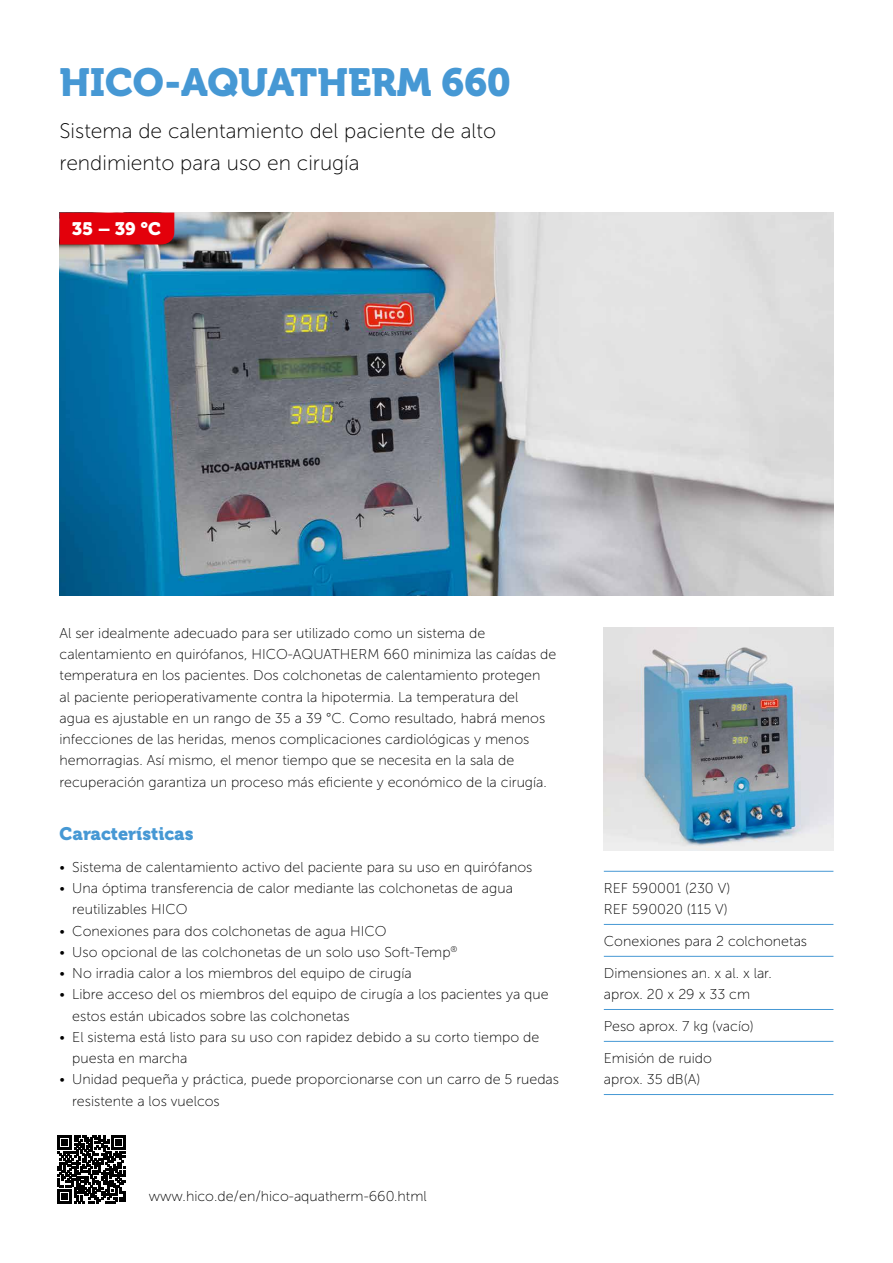
<style>
.page{position:relative;width:893px;height:1263px;background:#fff}
.page>*{position:absolute;margin:0;border:0;box-sizing:border-box;transform-origin:0 0}
.t1{font:39px "Museo 900";color:#4698d4}
.t2{font:21px/32px "Museo Sans 100";color:#000}
.t3{font:18px "Museo 900";color:#4698d4}
.t4{font:18px "Museo 900";color:#fff}
.t5{font:14.25px/21.3px "Museo Sans 100";color:#000}
</style>
<div class="page">
<img style="left:60px;top:213px;width:773px;height:382px">
<img style="left:604px;top:627px;width:229px;height:223px">
<div style="left:60px;top:213px;width:114px;height:31px;background:#e3000b"></div>
<hr style="left:604px;top:871px;width:229px;height:1px;background:#4698d4">
<hr style="left:604px;top:924px;width:229px;height:1px;background:#4698d4">
<hr style="left:604px;top:956px;width:229px;height:1px;background:#4698d4">
<hr style="left:604px;top:1009px;width:229px;height:1px;background:#4698d4">
<hr style="left:604px;top:1041px;width:229px;height:1px;background:#4698d4">
<hr style="left:604px;top:1094px;width:229px;height:1px;background:#4698d4">
<svg style="left:57px;top:1135px;width:69px;height:69px"></svg>
<h1 class="t1" style="left:60px;top:60px;width:453px">HICO-AQUATHERM 660</h1>
<h2 class="t2" style="left:60px;top:115px;width:438px">Sistema de calentamiento del paciente de alto rendimiento para uso en cirugía</h2>
<p class="t4" style="left:72px;top:219px;width:91px">35 – 39 °C</p>
<p class="t5" style="left:60px;top:622px;width:498px">Al ser idealmente adecuado para ser utilizado como un sistema de calentamiento en quirófanos, HICO-AQUATHERM 660 minimiza las caídas de temperatura en los pacientes. Dos colchonetas de calentamiento protegen<br>al paciente perioperativamente contra la hipotermia. La temperatura del<br>agua es ajustable en un rango de 35 a 39 °C. Como resultado, habrá menos infecciones de las heridas, menos complicaciones cardiológicas y menos hemorragias. Así mismo, el menor tiempo que se necesita en la sala de recuperación garantiza un proceso más eficiente y económico de la cirugía.</p>
<p class="t3" style="left:60px;top:823px;width:136px">Características</p>
<p class="t5" style="left:60px;top:856px;width:474px">• Sistema de calentamiento activo del paciente para su uso en quirófanos</p>
<p class="t5" style="left:72px;top:878px;width:442px;text-indent:-13px">• Una óptima transferencia de calor mediante las colchonetas de agua reutilizables HICO</p>
<p class="t5" style="left:60px;top:920px;width:328px">• Conexiones para dos colchonetas de agua HICO</p>
<p class="t5" style="left:60px;top:941px;width:400px">• Uso opcional de las colchonetas de un solo uso Soft-Temp<sup>®</sup></p>
<p class="t5" style="left:60px;top:963px;width:354px">• No irradia calor a los miembros del equipo de cirugía</p>
<p class="t5" style="left:72px;top:984px;width:478px;text-indent:-13px">• Libre acceso del os miembros del equipo de cirugía a los pacientes ya que estos están ubicados sobre las colchonetas</p>
<p class="t5" style="left:72px;top:1026px;width:468px;text-indent:-13px">• El sistema está listo para su uso con rapidez debido a su corto tiempo de puesta en marcha</p>
<p class="t5" style="left:72px;top:1069px;width:488px;text-indent:-13px">• Unidad pequeña y práctica, puede proporcionarse con un carro de 5 ruedas resistente a los vuelcos</p>
<p class="t5" style="left:149px;top:1186px;width:279px">www.hico.de/en/hico-aquatherm-660.html</p>
<p class="t5" style="left:604px;top:878px;width:128px">REF 590001 (230 V)<br>REF 590020 (115 V)</p>
<p class="t5" style="left:604px;top:931px;width:205px">Conexiones para 2 colchonetas</p>
<p class="t5" style="left:604px;top:963px;width:170px">Dimensiones an. x al. x lar. aprox. 20 x 29 x 33 cm</p>
<p class="t5" style="left:604px;top:1016px;width:152px">Peso aprox. 7 kg (vacío)</p>
<p class="t5" style="left:604px;top:1048px;width:110px">Emisión de ruido aprox. 35 dB(A)</p>
</div>
